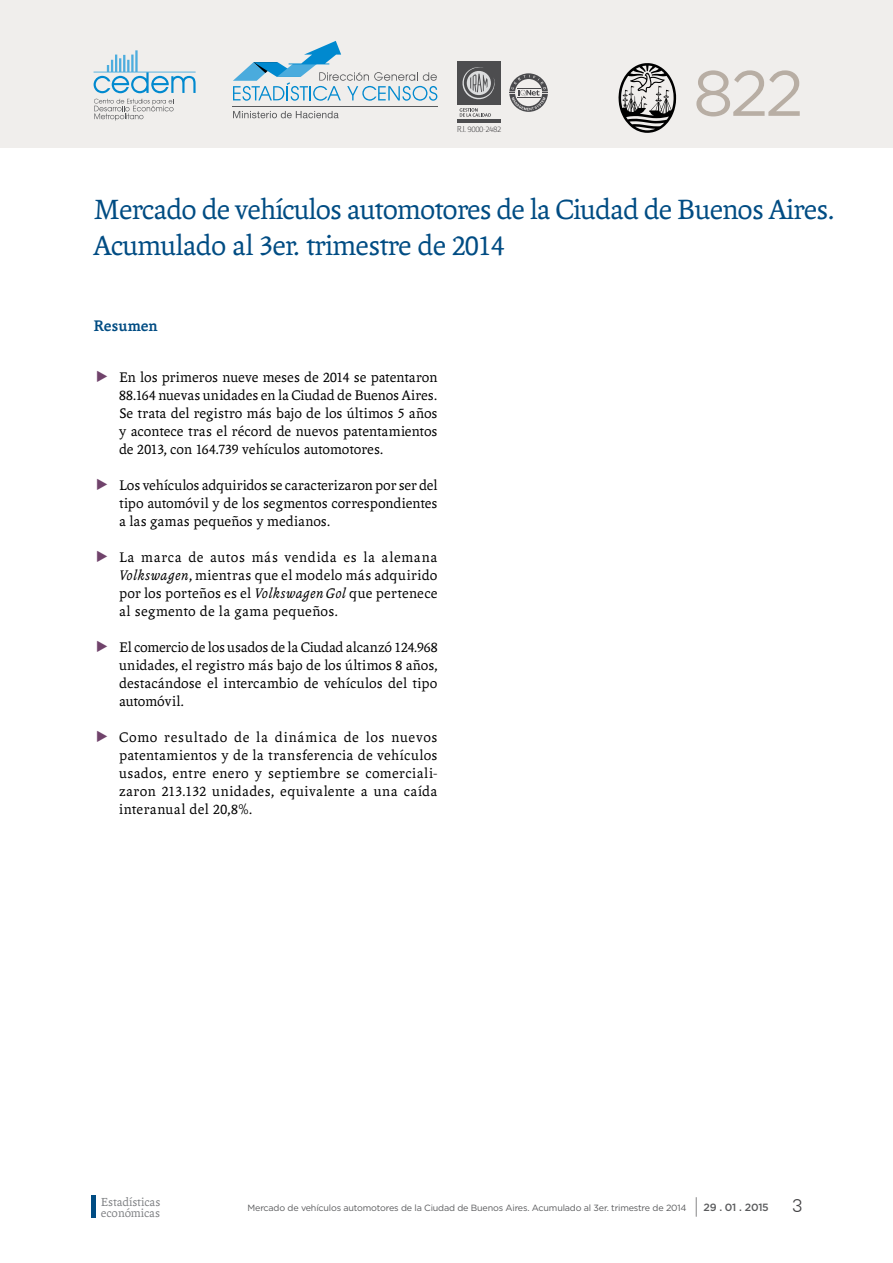
<style>
.page{position:relative;width:893px;height:1263px;background:#fff}
.page>*{position:absolute;margin:0;border:0;box-sizing:border-box;transform-origin:0 0}
.t1{font:64.05px "Gotham";color:#b8aea4}
.t2{font:30px/36px "Andralis ND Os F";letter-spacing:-.025em;color:#004c83}
.t3{font:300 18px "Zurich BT";color:#414042}
.t4{font:700 16.5px "Andralis ND Os F";color:#004c83}
.t5{font:15px/18px "Andralis ND Os F";letter-spacing:.015em;color:#000;text-align:justify}
.t6{font:12.6px/10.8px "Andralis ND Os F";color:#808285}
.t7{font:500 10.5px "Gotham";letter-spacing:-.02em;color:#5a5b5d}
.t8{font:9px "Gotham";letter-spacing:-.02em;color:#5a5b5d}
.t9{font:100 8.7px "Chaco";letter-spacing:-.05em;color:#414042}
.s1{font-family:"Andralis NDSC"}
.s2{font-style:italic}
.s3{font-weight:400;font-size:21px}
</style>
<div class="page">
<div style="left:0;top:0;width:893px;height:148px;background:#f0eeec"></div>
<svg style="left:618px;top:63px;width:58px;height:70px"></svg>
<svg style="left:509px;top:73px;width:39px;height:39px"></svg>
<hr style="left:232px;top:106px;width:206px;height:1px;background:#58595b">
<svg style="left:233px;top:111px;width:106px;height:7px"></svg>
<svg style="left:233px;top:41px;width:204px;height:60px"></svg>
<div style="left:457px;top:61px;width:44px;height:44px;background:#4d4d4f"></div>
<hr style="left:457px;top:119px;width:44px;height:4px;background:#4d4d4f">
<svg style="left:462px;top:67px;width:33px;height:33px"></svg>
<svg style="left:460px;top:108px;width:31px;height:9px"></svg>
<svg style="left:94px;top:50px;width:102px;height:43px"></svg>
<svg style="left:94px;top:99px;width:80px;height:22px"></svg>
<div style="left:91px;top:1195px;width:5px;height:23px;background:#004c83"></div>
<p class="t9" style="left:457px;top:125px;width:46px">R.I. 9000-2482</p>
<h1 class="t1" style="left:693px;top:52px;width:112px">822</h1>
<h2 class="t2" style="left:94px;top:192px;width:743px">Mercado de vehículos automotores de la Ciudad de Buenos Aires.<br>Acumulado al <span class="s1">3</span>er. trimestre de <span class="s1">2014</span></h2>
<p class="t4" style="left:94px;top:317px;width:66px">Resumen</p>
<p class="t5" style="left:119px;top:368px;width:320px">En los primeros nueve meses de <span class="s1">2014</span> se patentaron <span class="s1">88</span>.<span class="s1">164</span> nuevas unidades en la Ciudad de Buenos Aires.<br>Se trata del registro más bajo de los últimos <span class="s1">5</span> años y acontece tras el récord de nuevos patentamientos de <span class="s1">2013</span>, con <span class="s1">164</span>.<span class="s1">739</span> vehículos automotores.</p>
<p class="t5" style="left:119px;top:476px;width:320px">Los vehículos adquiridos se caracterizaron por ser del tipo automóvil y de los segmentos correspondientes a las gamas pequeños y medianos.</p>
<p class="t5" style="left:119px;top:548px;width:320px">La marca de autos más vendida es la alemana <span class="s2">Volkswagen</span>, mientras que el modelo más adquirido por los porteños es el <span class="s2">Volkswagen Gol</span> que pertenece al segmento de la gama pequeños.</p>
<p class="t5" style="left:119px;top:638px;width:320px">El comercio de los usados de la Ciudad alcanzó <span class="s1">124</span>.<span class="s1">968 </span>unidades, el registro más bajo de los últimos <span class="s1">8</span> años, destacándose el intercambio de vehículos del tipo automóvil.</p>
<p class="t5" style="left:119px;top:728px;width:320px">Como resultado de la dinámica de los nuevos patentamientos y de la transferencia de vehículos usados, entre enero y septiembre se comerciali&shy;zaron <span class="s1">213</span>.<span class="s1">132</span> unidades, equivalente a una caída interanual del <span class="s1">20</span>,<span class="s1">8</span>%.</p>
<p class="t6" style="left:101px;top:1196px;width:61px">Estadísticas económicas</p>
<p class="t8" style="left:248px;top:1202px;width:440px">Mercado de vehículos automotores de la Ciudad de Buenos Aires. Acumulado al 3er. trimestre de 2014</p>
<p class="t7" style="left:695px;top:1200px;width:76px"><span class="s3">|</span> 29 . 01 . 2015</p>
<p class="t3" style="left:792px;top:1194px;width:11px">3</p>
</div>
